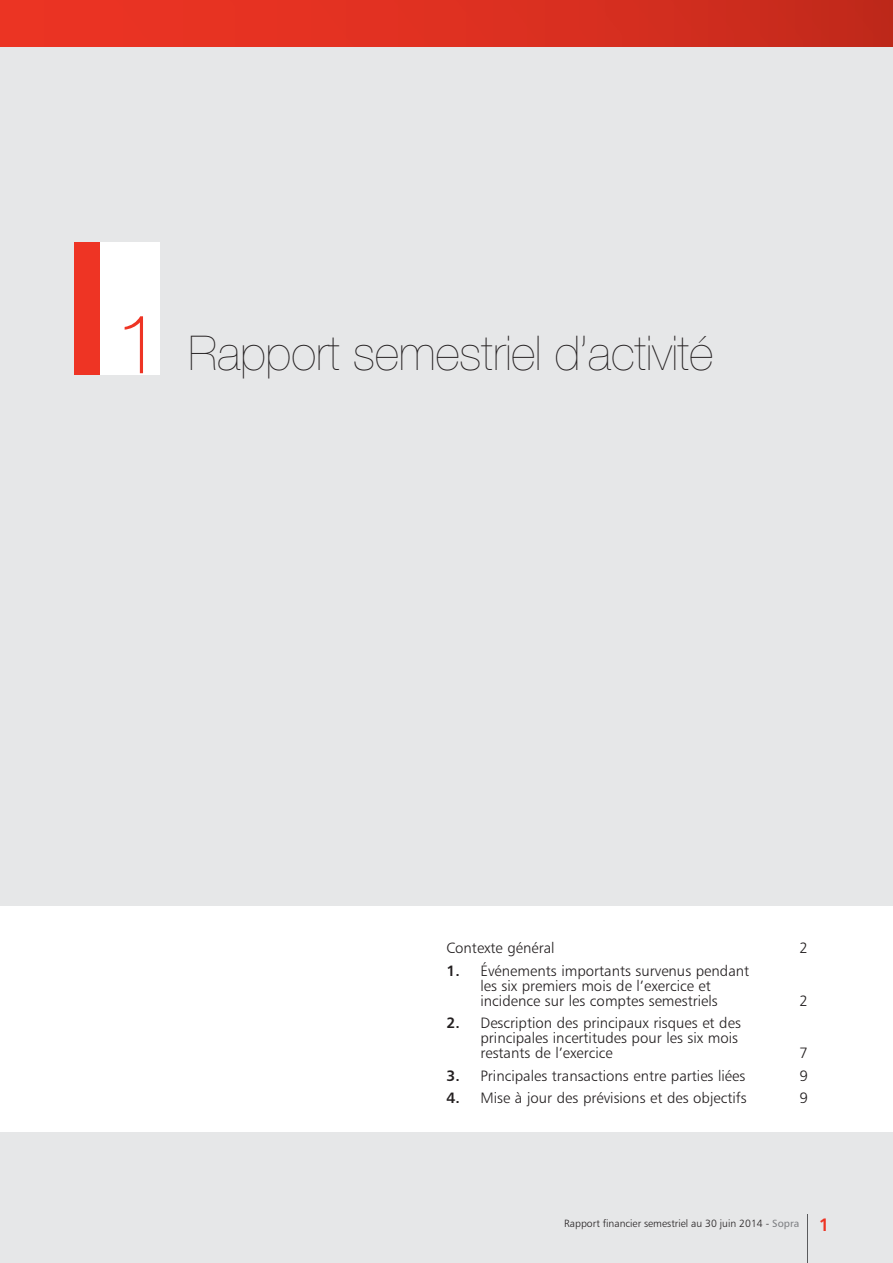
<style>
.page{position:relative;width:893px;height:1263px;background:#e6e7e8}
.page>*{position:absolute;margin:0;border:0;box-sizing:border-box;transform-origin:0 0}
.t1{font:200 48px "Helvetica Neue LT Std";color:#231f20}
.t2{font:15px/15px "Humanist 777 BT Light B";color:#231f20;text-align:center}
.t3{font:10.5px "Humanist 777 BT Light B";color:#231f20}
.s1{font-weight:100;font-size:82.5px;color:#ee3424}
.s2{font-family:"Humanist 777 BT Bold B"}
.s3{font-family:"Humanist 777 BT Roman B";color:#808285}
.s4{font-family:"Humanist 777 BT Bold B";font-size:18px;color:#ee3424}
</style>
<div class="page">
<img style="left:0;top:0;width:893px;height:47px">
<div style="left:75px;top:242px;width:85px;height:133px;background:#fff"></div>
<div style="left:75px;top:242px;width:25px;height:133px;background:#ee3424"></div>
<div style="left:0;top:906px;width:893px;height:225px;background:#fff"></div>
<hr style="left:808px;top:1214px;width:1px;height:49px;background:#5a5b5d">
<h1 class="t1" style="left:116px;top:336px;width:599px"><span class="s1">1</span> Rapport semestriel d’activité</h1>
<p class="t2" style="left:446px;top:941px;width:110px">Contexte général</p>
<p class="t2" style="left:799px;top:941px;width:10px">2</p>
<p class="t2" style="left:446px;top:964px;width:304px"><span class="s2">1.</span> Événements importants survenus pendant les six premiers mois de l’exercice et<br>incidence sur les comptes semestriels</p>
<p class="t2" style="left:799px;top:994px;width:10px">2</p>
<p class="t2" style="left:480px;top:1016px;width:262px;text-align:left;text-indent:-34px"><span class="s2">2.</span> Description des principaux risques et des principales incertitudes pour les six mois restants de l’exercice</p>
<p class="t2" style="left:799px;top:1046px;width:10px">7</p>
<p class="t2" style="left:446px;top:1069px;width:300px"><span class="s2">3.</span> Principales transactions entre parties liées</p>
<p class="t2" style="left:799px;top:1069px;width:10px">9</p>
<p class="t2" style="left:446px;top:1091px;width:302px"><span class="s2">4.</span> Mise à jour des prévisions et des objectifs</p>
<p class="t2" style="left:799px;top:1091px;width:10px">9</p>
<p class="t3" style="left:564px;top:1218px;width:267px">Rapport financier semestriel au 30 juin 2014 - <span class="s3">Sopra</span> <span class="s4">1</span></p>
</div>
